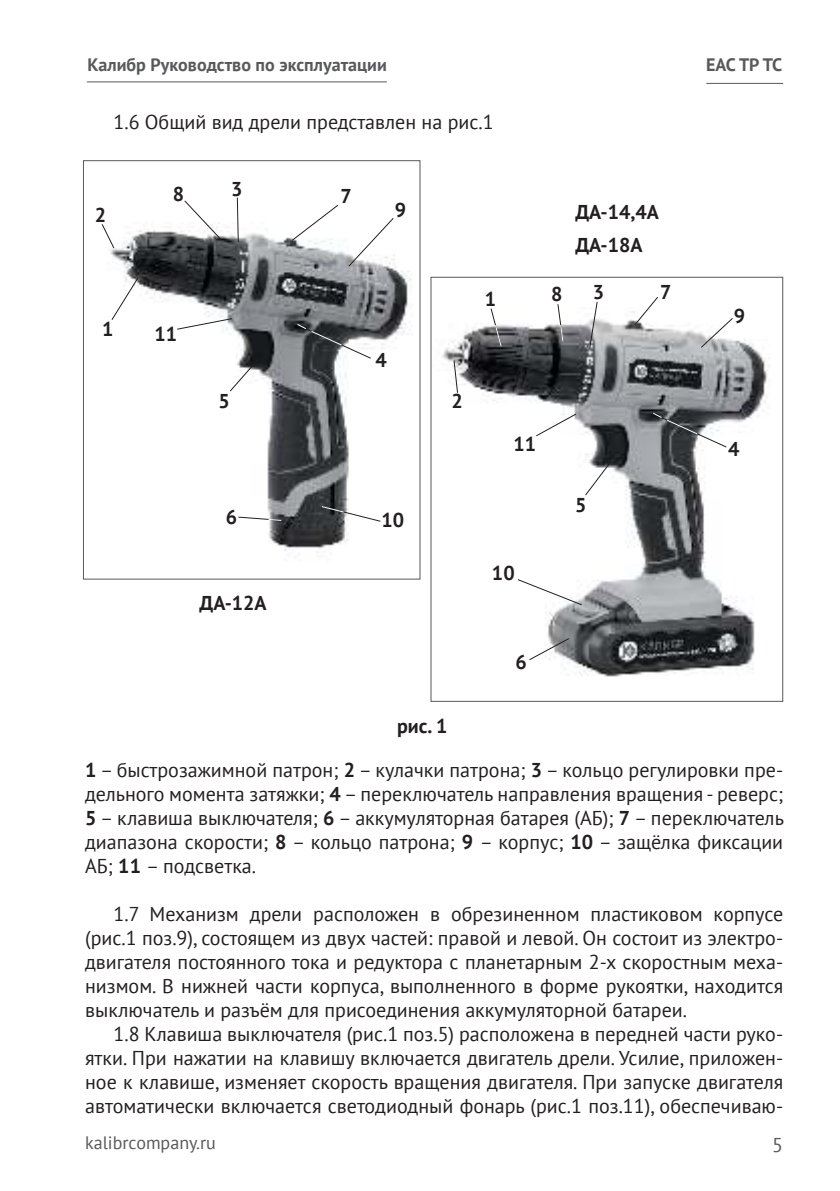
<style>
.page{position:relative;width:840px;height:1191px;background:#fff}
.page>*{position:absolute;margin:0;border:0;box-sizing:border-box;transform-origin:0 0}
.t1{font:20px/24px "PT Sans";color:#231f20;text-align:justify}
.t2{font:700 20px/32.8px "PT Sans";color:#231f20}
.t3{font:20px "PT Sans";color:#58595b}
.t4{font:700 18px "PT Sans";color:#58595b}
.t5{font:18px "PT Sans";color:#58595b}
.s1{font-weight:700}
</style>
<div class="page">
<hr style="left:87px;top:81px;width:299px;height:1px;background:#58595b">
<hr style="left:706px;top:83px;width:76px;height:1px;background:#58595b">
<img style="left:110px;top:227px;width:301px;height:331px">
<div style="left:83px;top:160px;width:337px;height:419px;border:1px solid #58595b"></div>
<img style="left:442px;top:311px;width:328px;height:366px">
<div style="left:430px;top:277px;width:352px;height:425px;border:1px solid #58595b"></div>
<svg style="left:290px;top:204px;width:49px;height:38px"></svg>
<svg style="left:633px;top:297px;width:25px;height:29px"></svg>
<svg style="left:347px;top:218px;width:47px;height:49px"></svg>
<svg style="left:699px;top:317px;width:34px;height:32px"></svg>
<svg style="left:516px;top:578px;width:66px;height:28px"></svg>
<svg style="left:528px;top:637px;width:42px;height:24px"></svg>
<svg style="left:229px;top:358px;width:30px;height:34px"></svg>
<svg style="left:176px;top:317px;width:57px;height:13px"></svg>
<svg style="left:101px;top:224px;width:14px;height:25px"></svg>
<svg style="left:110px;top:276px;width:29px;height:45px"></svg>
<svg style="left:183px;top:200px;width:40px;height:41px"></svg>
<svg style="left:236px;top:197px;width:3px;height:46px"></svg>
<svg style="left:584px;top:460px;width:27px;height:36px"></svg>
<svg style="left:534px;top:413px;width:43px;height:24px"></svg>
<svg style="left:452px;top:359px;width:6px;height:35px"></svg>
<svg style="left:588px;top:301px;width:10px;height:47px"></svg>
<svg style="left:489px;top:308px;width:13px;height:40px"></svg>
<svg style="left:556px;top:304px;width:7px;height:38px"></svg>
<svg style="left:651px;top:412px;width:76px;height:36px"></svg>
<svg style="left:296px;top:323px;width:76px;height:36px"></svg>
<svg style="left:320px;top:505px;width:61px;height:17px"></svg>
<svg style="left:237px;top:516px;width:45px;height:5px"></svg>
<p class="t4" style="left:87px;top:53px;width:301px">Калибр Руководство по эксплуатации</p>
<p class="t1" style="left:113px;top:109px;width:381px">1.6 Общий вид дрели представлен на рис.1</p>
<p class="t2" style="left:231px;top:175px;width:13px">3</p>
<p class="t2" style="left:173px;top:180px;width:13px">8</p>
<p class="t2" style="left:340px;top:182px;width:13px">7</p>
<p class="t2" style="left:95px;top:201px;width:13px">2</p>
<p class="t2" style="left:394px;top:196px;width:13px">9</p>
<p class="t2" style="left:102px;top:314px;width:13px">1</p>
<p class="t2" style="left:154px;top:319px;width:24px">11</p>
<p class="t2" style="left:218px;top:387px;width:13px">5</p>
<p class="t2" style="left:226px;top:503px;width:13px">6</p>
<p class="t2" style="left:199px;top:586px;width:69px">ДА-12А</p>
<p class="t2" style="left:375px;top:345px;width:13px">4</p>
<p class="t2" style="left:381px;top:505px;width:24px">10</p>
<p class="t2" style="left:451px;top:387px;width:13px">2</p>
<p class="t2" style="left:397px;top:709px;width:52px">рис. 1</p>
<p class="t2" style="left:484px;top:285px;width:13px">1</p>
<p class="t2" style="left:550px;top:280px;width:13px">8</p>
<p class="t2" style="left:575px;top:195px;width:85px">ДА-14,4А<br>ДА-18А</p>
<p class="t2" style="left:592px;top:277px;width:13px">3</p>
<p class="t2" style="left:659px;top:277px;width:13px">7</p>
<p class="t2" style="left:513px;top:430px;width:24px">11</p>
<p class="t2" style="left:491px;top:559px;width:24px">10</p>
<p class="t2" style="left:515px;top:647px;width:13px">6</p>
<p class="t2" style="left:575px;top:490px;width:13px">5</p>
<p class="t4" style="left:705px;top:53px;width:78px">EAC ТР ТС</p>
<p class="t2" style="left:733px;top:301px;width:13px">9</p>
<p class="t2" style="left:727px;top:435px;width:13px">4</p>
<p class="t1" style="left:85px;top:757px;width:700px"><span class="s1">1</span> – быстрозажимной патрон; <span class="s1">2</span> – кулачки патрона; <span class="s1">3</span> – кольцо регулировки пре&shy;дельного момента затяжки; <span class="s1">4</span> – переключатель направления вращения - реверс; <span class="s1">5</span> – клавиша выключателя; <span class="s1">6</span> – аккумуляторная батарея (АБ); <span class="s1">7</span> – переключатель диапазона скорости; <span class="s1">8</span> – кольцо патрона; <span class="s1">9</span> – корпус; <span class="s1">10</span> – защёлка фиксации АБ; <span class="s1">11</span> – подсветка.</p>
<p class="t1" style="left:85px;top:901px;width:699px;text-indent:28px">1.7 Механизм дрели расположен в обрезиненном пластиковом корпусе (рис.1 поз.9), состоящем из двух частей: правой и левой. Он состоит из электро&shy;двигателя постоянного тока и редуктора с планетарным 2-х скоростным меха&shy;низмом. В нижней части корпуса, выполненного в форме рукоятки, находится выключатель и разъём для присоединения аккумуляторной батареи.</p>
<p class="t1" style="left:85px;top:1021px;width:699px;text-indent:28px">1.8 Клавиша выключателя (рис.1 поз.5) расположена в передней части руко&shy;ятки. При нажатии на клавишу включается двигатель дрели. Усилие, приложен&shy;ное к клавише, изменяет скорость вращения двигателя. При запуске двигателя автоматически включается светодиодный фонарь (рис.1 поз.11), обеспечиваю-</p>
<p class="t5" style="left:85px;top:1136px;width:132px">kalibrcompany.ru</p>
<p class="t3" style="left:771px;top:1132px;width:12px">5</p>
</div>
